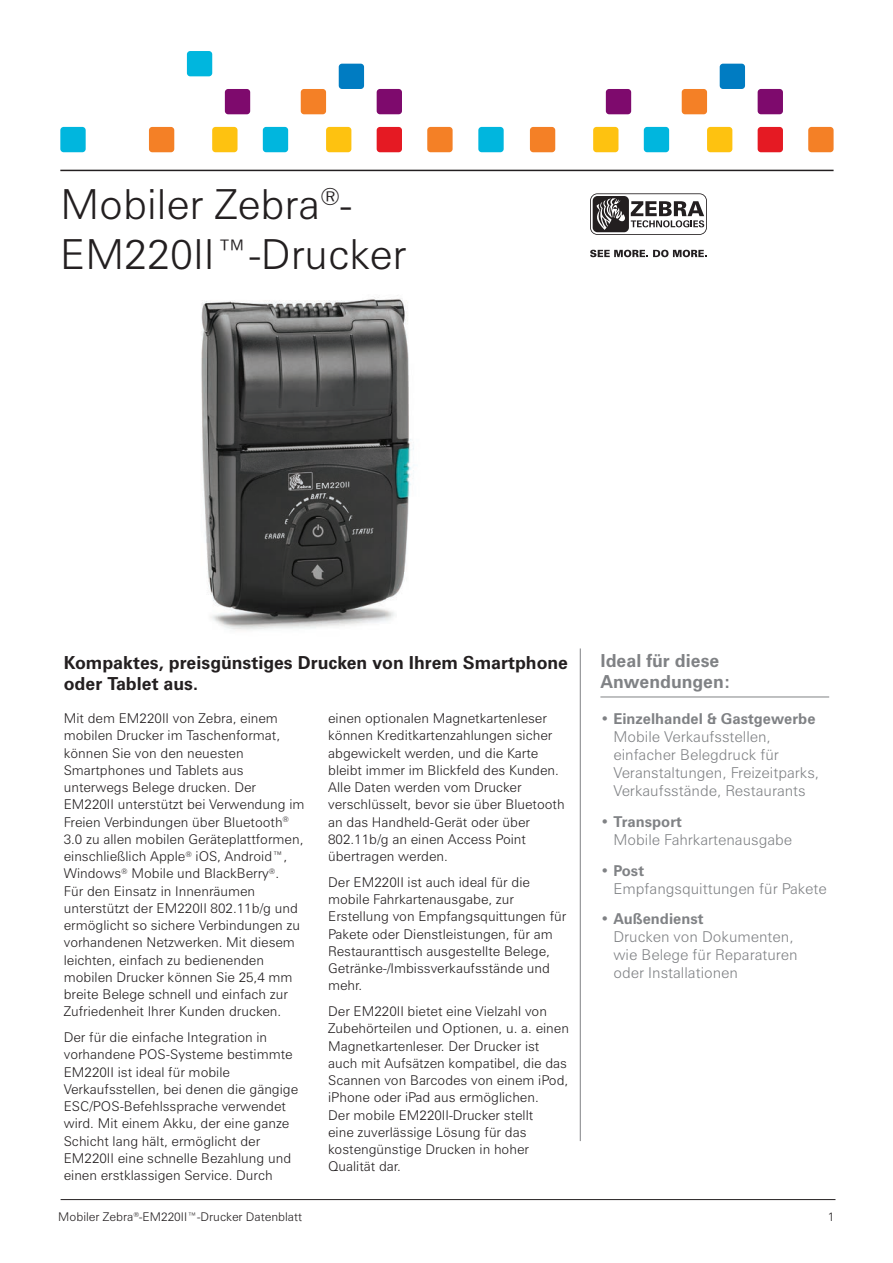
<style>
.page{position:relative;width:893px;height:1263px;background:#fff}
.page>*{position:absolute;margin:0;border:0;box-sizing:border-box;transform-origin:0 0}
.t1{font:300 41.4px/49.8px "Zurich BT";color:#231f20}
.t2{font:700 18px/21.6px "Zurich BT";color:#231f20}
.t3{font:700 18px/21.6px "Zurich BT";color:#808285}
.t4{font:300 15px/18px "Zurich BT";color:#808285}
.t5{font:700 15px "Zurich BT";color:#808285}
.t6{font:300 13.5px/17.2px "Zurich BT";color:#231f20}
.t7{font:300 12px "Zurich BT";color:#231f20}
</style>
<div class="page">
<img style="left:201px;top:295px;width:213px;height:335px">
<div style="left:339px;top:64px;width:25px;height:25px;background:#007cc2;border-radius:3px"></div>
<div style="left:212px;top:127px;width:26px;height:25px;background:#fec210;border-radius:3px"></div>
<div style="left:326px;top:127px;width:25px;height:25px;background:#fec210;border-radius:3px"></div>
<div style="left:301px;top:89px;width:25px;height:25px;background:#f48026;border-radius:3px"></div>
<div style="left:427px;top:127px;width:26px;height:25px;background:#f48026;border-radius:3px"></div>
<div style="left:149px;top:127px;width:25px;height:25px;background:#f48026;border-radius:3px"></div>
<div style="left:187px;top:51px;width:25px;height:25px;background:#00b6de;border-radius:3px"></div>
<div style="left:263px;top:127px;width:25px;height:25px;background:#00b6de;border-radius:3px"></div>
<div style="left:60px;top:127px;width:26px;height:25px;background:#00b6de;border-radius:3px"></div>
<div style="left:225px;top:89px;width:25px;height:25px;background:#7e0a6d;border-radius:3px"></div>
<div style="left:377px;top:89px;width:25px;height:25px;background:#7e0a6d;border-radius:3px"></div>
<div style="left:377px;top:127px;width:25px;height:25px;background:#e51a23;border-radius:3px"></div>
<div style="left:720px;top:64px;width:25px;height:25px;background:#007cc2;border-radius:3px"></div>
<div style="left:593px;top:127px;width:25px;height:25px;background:#fec210;border-radius:3px"></div>
<div style="left:707px;top:127px;width:25px;height:25px;background:#fec210;border-radius:3px"></div>
<div style="left:682px;top:89px;width:25px;height:25px;background:#f48026;border-radius:3px"></div>
<div style="left:808px;top:127px;width:26px;height:25px;background:#f48026;border-radius:3px"></div>
<div style="left:530px;top:127px;width:25px;height:25px;background:#f48026;border-radius:3px"></div>
<div style="left:644px;top:127px;width:25px;height:25px;background:#00b6de;border-radius:3px"></div>
<div style="left:478px;top:127px;width:26px;height:25px;background:#00b6de;border-radius:3px"></div>
<div style="left:606px;top:89px;width:25px;height:25px;background:#7e0a6d;border-radius:3px"></div>
<div style="left:758px;top:89px;width:25px;height:25px;background:#7e0a6d;border-radius:3px"></div>
<div style="left:758px;top:127px;width:25px;height:25px;background:#e51a23;border-radius:3px"></div>
<svg style="left:590px;top:250px;width:117px;height:7px"></svg>
<svg style="left:590px;top:193px;width:117px;height:42px"></svg>
<hr style="left:60px;top:170px;width:774px;height:1px;background:#231f20">
<hr style="left:61px;top:1199px;width:774px;height:1px;background:#231f20">
<hr style="left:580px;top:648px;width:1px;height:493px;background:#808285">
<hr style="left:600px;top:697px;width:229px;height:1px;background:#808285">
<h1 class="t1" style="left:60px;top:180px;width:347px">Mobiler Zebra<sup>®</sup>-<br>EM220II™-Drucker</h1>
<h2 class="t2" style="left:64px;top:653px;width:506px">Kompaktes, preisgünstiges Drucken von Ihrem Smartphone oder Tablet aus.</h2>
<h2 class="t3" style="left:600px;top:651px;width:132px">Ideal für diese<br>Anwendungen:</h2>
<p class="t5" style="left:600px;top:713px;width:217px">• Einzelhandel &amp; Gastgewerbe</p>
<p class="t4" style="left:613px;top:728px;width:207px">Mobile Verkaufsstellen, einfacher Belegdruck für<br>Veranstaltungen, Freizeitparks,<br>Verkaufsstände, Restaurants</p>
<p class="t5" style="left:600px;top:816px;width:83px">• Transport</p>
<p class="t4" style="left:613px;top:830px;width:180px">Mobile Fahrkartenausgabe</p>
<p class="t5" style="left:600px;top:865px;width:45px">• Post</p>
<p class="t4" style="left:613px;top:879px;width:215px">Empfangsquittungen für Pakete</p>
<p class="t5" style="left:600px;top:913px;width:105px">• Außendienst</p>
<p class="t4" style="left:613px;top:928px;width:186px">Drucken von Dokumenten, wie Belege für Reparaturen oder Installationen</p>
<p class="t6" style="left:64px;top:710px;width:242px">Mit dem EM220II von Zebra, einem mobilen Drucker im Taschenformat, können Sie von den neuesten Smartphones und Tablets aus unterwegs Belege drucken. Der EM220II unterstützt bei Verwendung im Freien Verbindungen über Bluetooth<sup>® </sup>3.0 zu allen mobilen Geräteplattformen, einschließlich Apple<sup>®</sup> iOS, Android™, Windows<sup>®</sup> Mobile und BlackBerry<sup>®</sup>.<br>Für den Einsatz in Innenräumen unterstützt der EM220II 802.11b/g und ermöglicht so sichere Verbindungen zu vorhandenen Netzwerken. Mit diesem leichten, einfach zu bedienenden mobilen Drucker können Sie 25,4 mm breite Belege schnell und einfach zur Zufriedenheit Ihrer Kunden drucken.</p>
<p class="t6" style="left:64px;top:1029px;width:236px">Der für die einfache Integration in vorhandene POS-Systeme bestimmte EM220II ist ideal für mobile Verkaufsstellen, bei denen die gängige ESC/POS-Befehlssprache verwendet wird. Mit einem Akku, der eine ganze Schicht lang hält, ermöglicht der EM220II eine schnelle Bezahlung und einen erstklassigen Service. Durch</p>
<p class="t6" style="left:328px;top:710px;width:238px">einen optionalen Magnetkartenleser können Kreditkartenzahlungen sicher abgewickelt werden, und die Karte bleibt immer im Blickfeld des Kunden.<br>Alle Daten werden vom Drucker verschlüsselt, bevor sie über Bluetooth an das Handheld-Gerät oder über 802.11b/g an einen Access Point übertragen werden.</p>
<p class="t6" style="left:328px;top:873px;width:240px">Der EM220II ist auch ideal für die mobile Fahrkartenausgabe, zur<br>Erstellung von Empfangsquittungen für<br>Pakete oder Dienstleistungen, für am<br>Restauranttisch ausgestellte Belege,<br>Getränke-/Imbissverkaufsstände und mehr.</p>
<p class="t6" style="left:328px;top:1003px;width:242px">Der EM220II bietet eine Vielzahl von Zubehörteilen und Optionen, u. a. einen Magnetkartenleser. Der Drucker ist auch mit Aufsätzen kompatibel, die das Scannen von Barcodes von einem iPod, iPhone oder iPad aus ermöglichen.<br>Der mobile EM220II-Drucker stellt<br>eine zuverlässige Lösung für das kostengünstige Drucken in hoher Qualität dar.</p>
<p class="t7" style="left:58px;top:1210px;width:245px">Mobiler Zebra<sup>®</sup>-EM220II™-Drucker Datenblatt</p>
<p class="t7" style="left:828px;top:1210px;width:8px">1</p>
</div>
